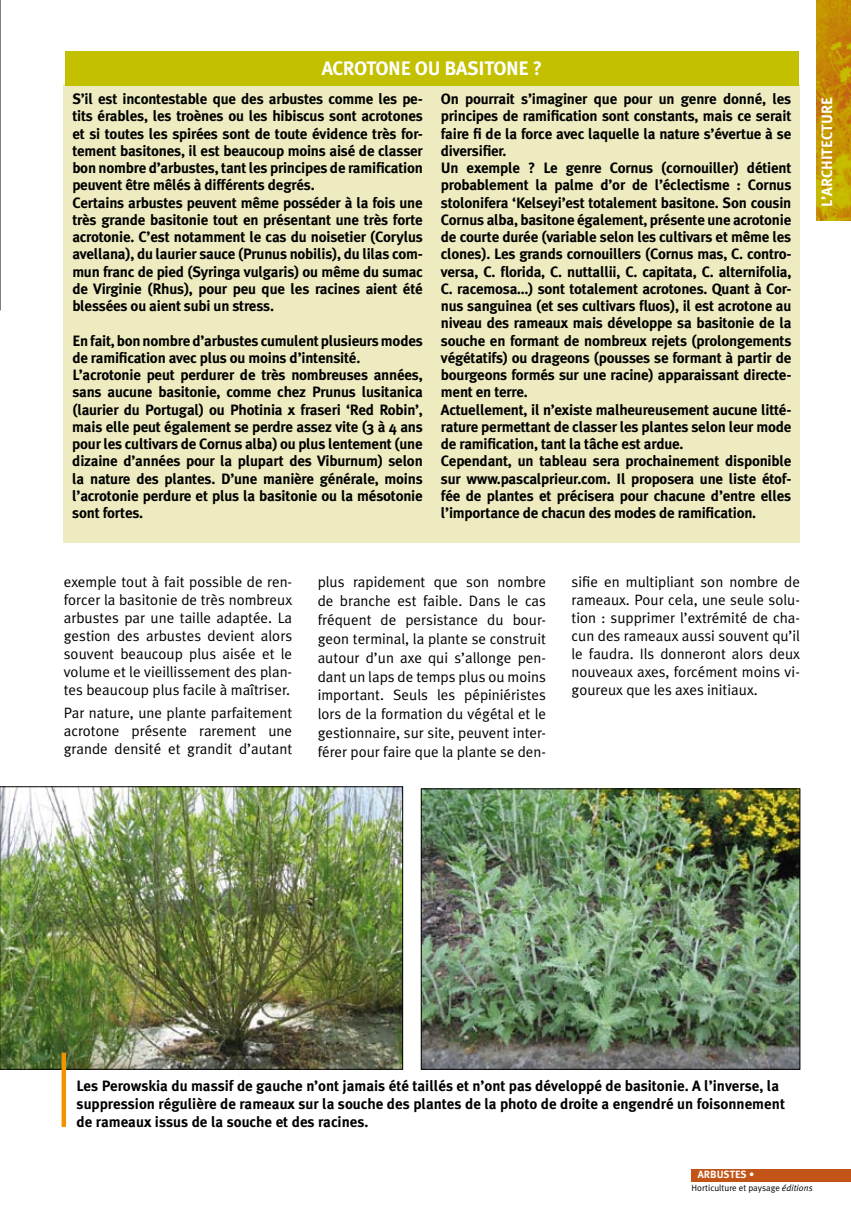
<style>
.page{position:relative;width:851px;height:1212px;background:#fff}
.page>*{position:absolute;margin:0;border:0;box-sizing:border-box;transform-origin:0 0}
.t1{font:700 19.5px "Meta Plus";letter-spacing:-.015em;color:#fff}
.t2{font:700 15px/17.2px "Meta Plus";letter-spacing:-.015em;color:#000}
.t3{font:15px/18px "Meta Plus Normal";color:#000;text-align:justify}
.t4{font:15px "Meta Plus Bold Caps";color:#fff}
.t5{font:700 10.5px "Meta Plus";color:#fff}
.t6{font:9px "Meta Plus Normal";color:#000}
.s1{font-style:italic}
</style>
<div class="page">
<img style="left:816px;top:0;width:34px;height:220px">
<div style="left:691px;top:1169px;width:159px;height:13px;background:#c25417"></div>
<div style="left:64px;top:84px;width:735px;height:458px;background:#edebbf"></div>
<img style="left:2px;top:788px;width:399px;height:280px">
<div style="left:0;top:786px;width:403px;height:284px;border:1px solid #000"></div>
<img style="left:423px;top:790px;width:375px;height:278px">
<div style="left:421px;top:788px;width:379px;height:282px;border:1px solid #000"></div>
<hr style="left:62px;top:1052px;width:4px;height:75px;background:#f29400">
<div style="left:65px;top:51px;width:733px;height:35px;background:#c3c000"></div>
<svg style="left:0;top:0;width:1px;height:310px"></svg>
<h1 class="t1" style="left:322px;top:57px;width:222px">Acrotone ou basitone ?</h1>
<p class="t2" style="left:72px;top:90px;width:352px">S’il est incontestable que des arbustes comme les pe&shy;tits érables, les troènes ou les hibiscus sont acrotones et si toutes les spirées sont de toute évidence très for&shy;tement basitones, il est beaucoup moins aisé de classer bon nombre d’arbustes, tant les principes de ramification peuvent être mêlés à différents degrés.<br>Certains arbustes peuvent même posséder à la fois une très grande basitonie tout en présentant une très forte acrotonie. C’est notamment le cas du noisetier (Corylus avellana), du laurier sauce (Prunus nobilis), du lilas com&shy;mun franc de pied (Syringa vulgaris) ou même du sumac de Virginie (Rhus), pour peu que les racines aient été blessées ou aient subi un stress.</p>
<p class="t2" style="left:72px;top:332px;width:352px">En fait, bon nombre d’arbustes cumulent plusieurs modes de ramification avec plus ou moins d’intensité.<br>L’acrotonie peut perdurer de très nombreuses années, sans aucune basitonie, comme chez Prunus lusitanica (laurier du Portugal) ou Photinia x fraseri ‘Red Robin’, mais elle peut également se perdre assez vite (3 à 4 ans pour les cultivars de Cornus alba) ou plus lentement (une dizaine d’années pour la plupart des Viburnum) selon la nature des plantes. D’une manière générale, moins l’acrotonie perdure et plus la basitonie ou la mésotonie sont fortes.</p>
<p class="t2" style="left:441px;top:90px;width:352px">On pourrait s’imaginer que pour un genre donné, les principes de ramification sont constants, mais ce serait faire fi de la force avec laquelle la nature s’évertue à se diversifier.<br>U n exemple ? Le genre Cornus (cornouiller) détient probablement la palme d’or de l’éclectisme : Cornus stolonifera ‘Kelseyi’est totalement basitone. Son cousin Cornus alba, basitone également, présente une acrotonie de courte durée (variable selon les cultivars et même les clones). Les grands cornouillers (Cornus mas, C. contro&shy;versa, C. florida, C. nuttallii, C. capitata, C. alternifolia, C. racemosa…) sont totalement acrotones. Quant à Cor&shy;nus sanguinea (et ses cultivars fluos), il est acrotone au niveau des rameaux mais développe sa basitonie de la souche en formant de nombreux rejets (prolongements végétatifs) ou drageons (pousses se formant à partir de bourgeons formés sur une racine) apparaissant directe&shy;ment en terre.<br>Actuellement, il n’existe malheureusement aucune litté&shy;rature permettant de classer les plantes selon leur mode de ramification, tant la tâche est ardue.<br>Cependant, un tableau sera prochainement disponible sur www.pascalprieur.com. Il proposera une liste étof&shy;fée de plantes et précisera pour chacune d’entre elles l’importance de chacun des modes de ramification.</p>
<p class="t4" style="left:818px;top:207px;width:111px;rotate:-90deg">l’architecture</p>
<p class="t3" style="left:64px;top:573px;width:230px">exemple tout à fait possible de ren&shy;forcer la basitonie de très nombreux arbustes par une taille adaptée. La gestion des arbustes devient alors souvent beaucoup plus aisée et le volume et le vieillissement des plan&shy;tes beaucoup plus facile à maîtriser.</p>
<p class="t3" style="left:64px;top:703px;width:230px">Par nature, une plante parfaitement acrotone présente rarement une grande densité et grandit d’autant</p>
<p class="t3" style="left:317px;top:572px;width:230px;line-height:18.9px">plus rapidement que son nombre de branche est faible. Dans le cas fréquent de persistance du bour&shy;geon terminal, la plante se construit autour d’un axe qui s’allonge pen&shy;dant un laps de temps plus ou moins important. Seuls les pépiniéristes lors de la formation du végétal et le gestionnaire, sur site, peuvent inter&shy;férer pour faire que la plante se den-</p>
<p class="t3" style="left:571px;top:573px;width:230px">sifie en multipliant son nombre de rameaux. Pour cela, une seule solu&shy;tion : supprimer l’extrémité de cha&shy;cun des rameaux aussi souvent qu’il le faudra. Ils donneront alors deux nouveaux axes, forcément moins vi&shy;goureux que les axes initiaux.</p>
<p class="t2" style="left:77px;top:1076px;width:709px;line-height:18px">Les Perowskia du massif de gauche n’ont jamais été taillés et n’ont pas développé de basitonie. A l’inverse, la suppression régulière de rameaux sur la souche des plantes de la photo de droite a engendré un foisonnement de rameaux issus de la souche et des racines.</p>
<p class="t5" style="left:697px;top:1168px;width:58px">Arbustes •</p>
<p class="t6" style="left:691px;top:1182px;width:123px">Horticulture et paysage <span class="s1">éditions</span></p>
</div>
